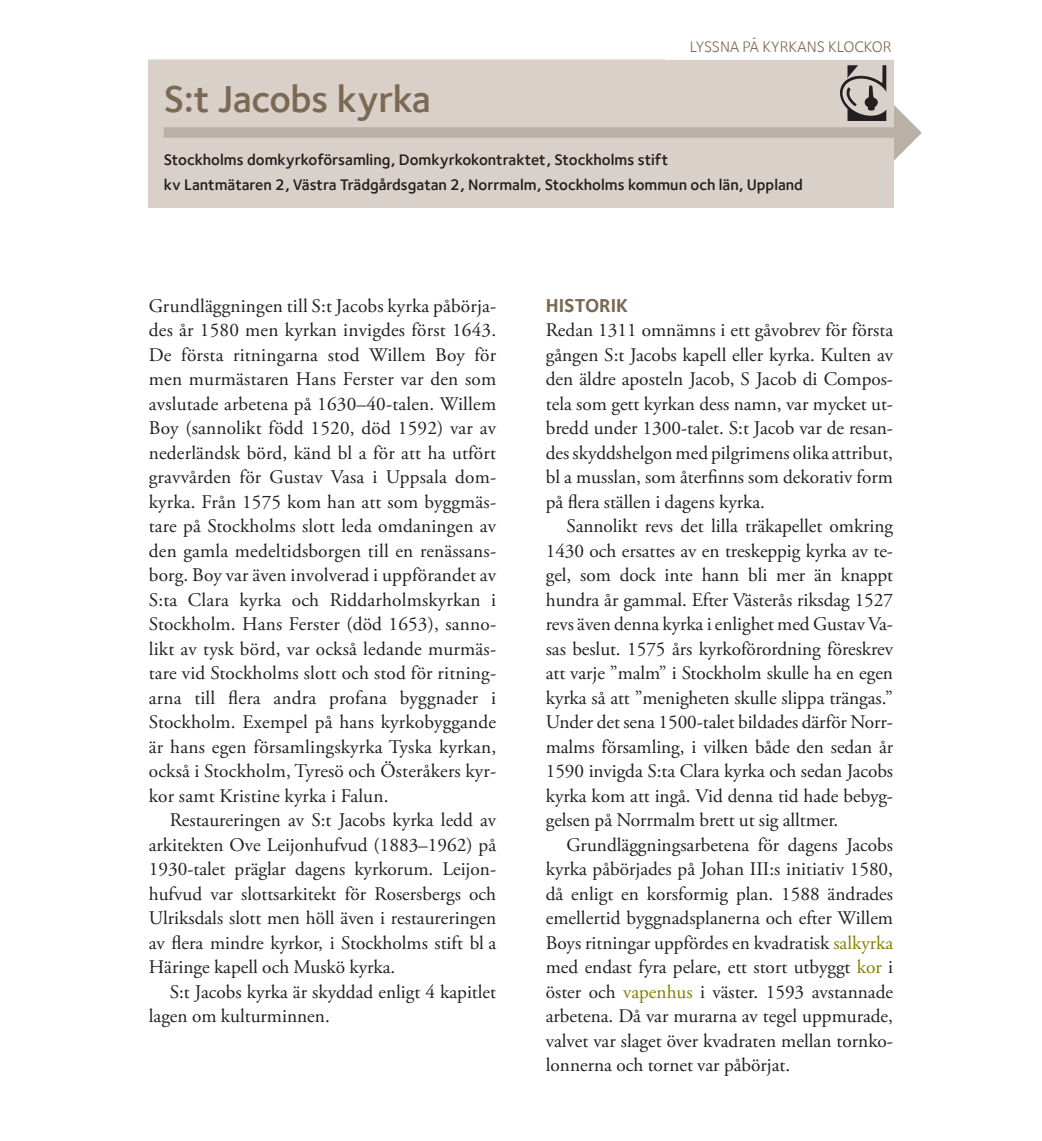
<style>
.page{position:relative;width:1042px;height:1141px;background:#fff}
.page>*{position:absolute;margin:0;border:0;box-sizing:border-box;transform-origin:0 0}
.Rubrik_1_Kyrknamn_Li{font:600 38.5px "Foundry Sterling";letter-spacing:-.01em;color:#7c6954}
.Bröd_med_indrag{font:19.25px/24.5px "Adobe Garamond Pro";color:#231f20;text-align:justify}
.Bröd_utan_indrag{font:19.25px/24.5px "Adobe Garamond Pro";color:#231f20;text-align:justify}
.Rubrik_2_VERSALER_FÄ{font:700 19.25px "Foundry Sterling";color:#7c6954}
.Ingress{font:600 15.75px "Foundry Sterling";color:#231f20}
.Text_och_Foto{font:15.75px "Foundry Sterling";color:#7c6954}
.s1{color:#808000}
</style>
<div class="page">
<div style="left:148px;top:60px;width:746px;height:148px;background:#d8d0c9"></div>
<div style="left:164px;top:127px;width:744px;height:11px;background:#bab1a6"></div>
<svg style="left:663px;top:59px;width:259px;height:146px"></svg>
<img style="left:874px;top:65px;width:8px;height:18px">
<p class="Text_och_Foto" style="left:690px;top:38px;width:203px">LYSSNA PÅ KYRKANS KLOCKOR</p>
<p class="Rubrik_1_Kyrknamn_Li" style="left:164px;top:76px;width:268px">S:t Jacobs kyrka</p>
<p class="Ingress" style="left:164px;top:151px;width:506px">Stockholms domkyrkoförsamling, Domkyrkokontraktet, Stockholms stift</p>
<p class="Ingress" style="left:164px;top:175px;width:641px">kv Lantmätaren 2, Västra Trädgårdsgatan 2, Norrmalm, Stockholms kommun och län, Uppland</p>
<p class="Bröd_utan_indrag" style="left:149px;top:294px;width:349px">Grundläggningen till S:t Jacobs kyrka påbörja&shy;des år 1580 men kyrkan invigdes först 1643.<br>De första ritningarna stod Willem Boy för men murmästaren Hans Ferster var den som avslutade arbetena på 1630–40-talen. Willem Boy (sannolikt född 1520, död 1592) var av nederländsk börd, känd bl a för att ha utfört gravvården för Gustav Vasa i Uppsala dom&shy;kyrka. Från 1575 kom han att som byggmäs&shy;tare på Stockholms slott leda omdaningen av den gamla medeltidsborgen till en renässans&shy;borg. Boy var även involverad i uppförandet av S:ta Clara kyrka och Riddarholmskyrkan i Stockholm. Hans Ferster (död 1653), sanno&shy;likt av tysk börd, var också ledande murmäs&shy;tare vid Stockholms slott och stod för ritning&shy;arna till flera andra profana byggnader i Stockholm. Exempel på hans kyrkobyggande är hans egen församlingskyrka Tyska kyrkan, också i Stockholm, Tyresö och Österåkers kyr&shy;kor samt Kristine kyrka i Falun.</p>
<p class="Bröd_med_indrag" style="left:149px;top:808px;width:349px;text-indent:21px">Restaureringen av S:t Jacobs kyrka ledd av arkitekten Ove Leijonhufvud (1883–1962) på 1930-talet präglar dagens kyrkorum. Leijon&shy;hufvud var slottsarkitekt för Rosersbergs och Ulriksdals slott men höll även i restaureringen av flera mindre kyrkor, i Stockholms stift bl a Häringe kapell och Muskö kyrka.</p>
<p class="Bröd_med_indrag" style="left:149px;top:980px;width:349px;text-indent:21px">S:t Jacobs kyrka är skyddad enligt 4 kapitlet lagen om kulturminnen.</p>
<p class="Rubrik_2_VERSALER_FÄ" style="left:546px;top:294px;width:84px">HISTORIK</p>
<p class="Bröd_utan_indrag" style="left:546px;top:318px;width:349px">Redan 1311 omnämns i ett gåvobrev för första gången S:t Jacobs kapell eller kyrka. Kulten av den äldre aposteln Jacob, S Jacob di Compos&shy;tela som gett kyrkan dess namn, var mycket ut&shy;bredd under 1300-talet. S:t Jacob var de resan&shy;des skyddshelgon med pilgrimens olika attribut, bl a musslan, som återfinns som dekorativ form på flera ställen i dagens kyrka.</p>
<p class="Bröd_med_indrag" style="left:546px;top:514px;width:349px;text-indent:21px">Sannolikt revs det lilla träkapellet omkring 1430 och ersattes av en treskeppig kyrka av te&shy;gel, som dock inte hann bli mer än knappt hundra år gammal. Efter Västerås riksdag 1527 revs även denna kyrka i enlighet med Gustav Va&shy;sas beslut. 1575 års kyrkoförordning föreskrev att varje ”malm” i Stockholm skulle ha en egen kyrka så att ”menigheten skulle slippa trängas.” Under det sena 1500-talet bildades därför Norr&shy;malms församling, i vilken både den sedan år 1590 invigda S:ta Clara kyrka och sedan Jacobs kyrka kom att ingå. Vid denna tid hade bebyg&shy;gelsen på Norrmalm brett ut sig alltmer.</p>
<p class="Bröd_med_indrag" style="left:546px;top:833px;width:349px;text-indent:21px">Grundläggningsarbetena för dagens Jacobs kyrka påbörjades på Johan III:s initiativ 1580, då enligt en korsformig plan. 1588 ändrades emellertid byggnadsplanerna och efter Willem Boys ritningar uppfördes en kvadratisk <span class="s1">salkyrka </span>med endast fyra pelare, ett stort utbyggt <span class="s1">kor</span> i öster och <span class="s1">vapenhus</span> i väster. 1593 avstannade arbetena. Då var murarna av tegel uppmurade, valvet var slaget över kvadraten mellan tornko&shy;lonnerna och tornet var påbörjat.</p>
</div>
